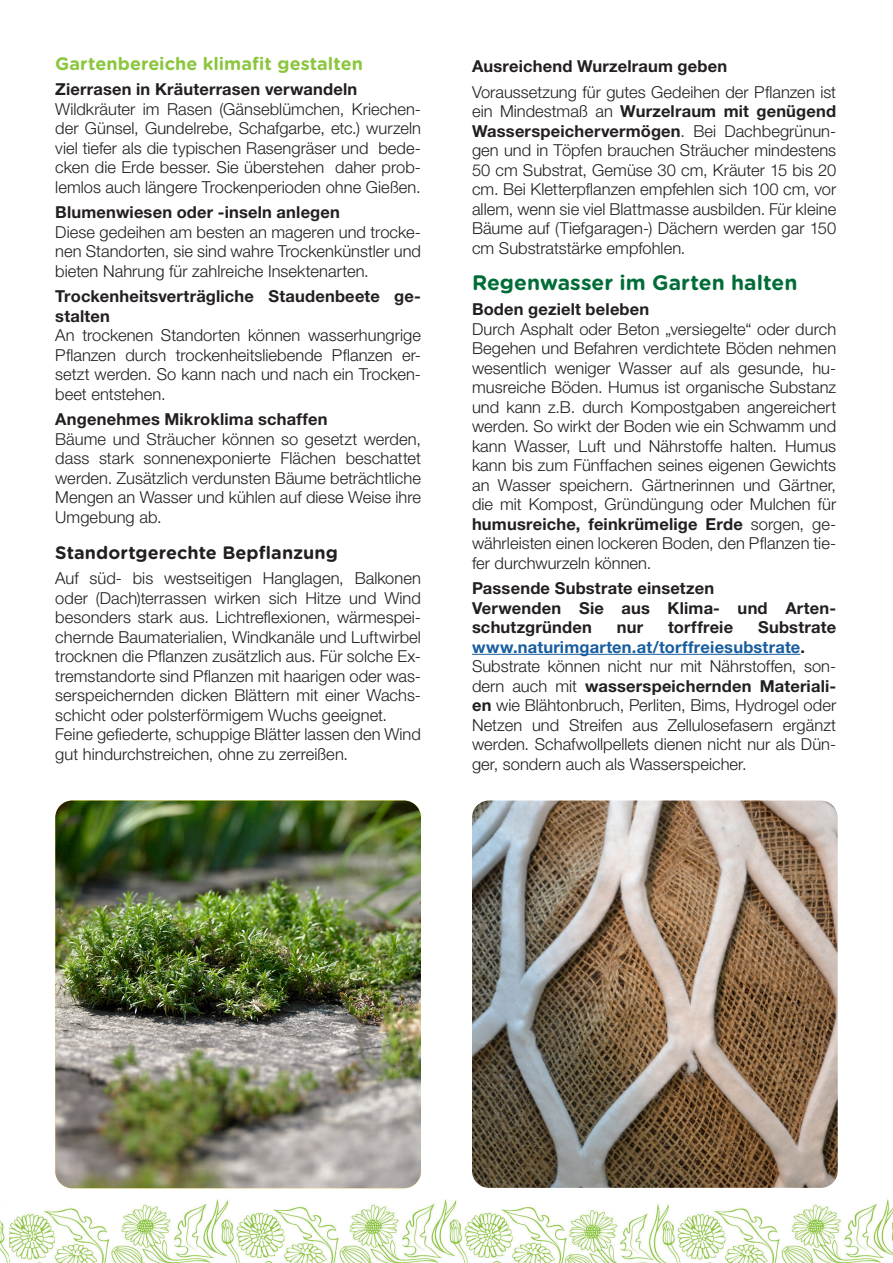
<style>
.page{position:relative;width:893px;height:1263px;background:#fff}
.page>*{position:absolute;margin:0;border:0;box-sizing:border-box;transform-origin:0 0}
._01_Fliesstext{font:700 21px "Gotham Rounded";color:#006d38}
._01_Fliesstext-2{font:700 18px "Gotham Rounded";color:#8bc63e}
._01_Fliesstext-3{font:700 18px "Gotham Rounded";color:#231f20}
._01_Fliesstext-4{font:300 16.5px/19.5px "Helvetica Neue LT Pro";letter-spacing:.005em;color:#231f20;text-align:justify}
._01_Fliesstext-5{font:700 16.5px/19.5px "Helvetica Neue LT Pro";letter-spacing:.01em;color:#231f20}
._01_Fliesstext-6{font:700 16.5px/19.5px "Helvetica Neue LT Pro";letter-spacing:.01em;color:#175d9e}
.s1{font-weight:700}
.s2{color:#231f20}
</style>
<div class="page">
<img style="left:0;top:1199px;width:893px;height:64px">
<img style="left:55px;top:800px;width:366px;height:388px">
<hr style="left:472px;top:654px;width:328px;height:1px;background:#175d9e">
<img style="left:472px;top:800px;width:366px;height:388px">
<p class="_01_Fliesstext-2" style="left:55px;top:50px;width:309px">Gartenbereiche klimafit gestalten</p>
<p class="_01_Fliesstext-5" style="left:55px;top:79px;width:304px">Zierrasen in Kräuterrasen verwandeln</p>
<p class="_01_Fliesstext-4" style="left:55px;top:99px;width:367px">Wildkräuter im Rasen (Gänseblümchen, Kriechen&shy;der Günsel, Gundelrebe, Schafgarbe, etc.) wurzeln viel tiefer als die typischen Rasengräser und bede&shy;cken die Erde besser. Sie überstehen daher prob&shy;lemlos auch längere Trockenperioden ohne Gießen.</p>
<p class="_01_Fliesstext-5" style="left:55px;top:202px;width:286px">Blumenwiesen oder -inseln anlegen</p>
<p class="_01_Fliesstext-4" style="left:55px;top:222px;width:367px">Diese gedeihen am besten an mageren und trocke&shy;nen Standorten, sie sind wahre Trockenkünstler und bieten Nahrung für zahlreiche Insektenarten.</p>
<p class="_01_Fliesstext-5" style="left:55px;top:286px;width:367px">Trockenheitsverträgliche Staudenbeete ge&shy;stalten</p>
<p class="_01_Fliesstext-4" style="left:55px;top:325px;width:367px">An trockenen Standorten können wasserhungrige Pflanzen durch trockenheitsliebende Pflanzen er&shy;setzt werden. So kann nach und nach ein Trocken&shy;beet entstehen.</p>
<p class="_01_Fliesstext-5" style="left:55px;top:409px;width:274px">Angenehmes Mikroklima schaffen</p>
<p class="_01_Fliesstext-4" style="left:55px;top:429px;width:367px">Bäume und Sträucher können so gesetzt werden, dass stark sonnenexponierte Flächen beschattet werden. Zusätzlich verdunsten Bäume beträchtliche Mengen an Wasser und kühlen auf diese Weise ihre Umgebung ab.</p>
<p class="_01_Fliesstext-3" style="left:55px;top:539px;width:284px">Standortgerechte Bepflanzung</p>
<p class="_01_Fliesstext-4" style="left:55px;top:568px;width:367px">Auf süd- bis westseitigen Hanglagen, Balkonen oder (Dach)terrassen wirken sich Hitze und Wind besonders stark aus. Lichtreflexionen, wärmespei&shy;chernde Baumaterialien, Windkanäle und Luftwirbel trocknen die Pflanzen zusätzlich aus. Für solche Ex&shy;tremstandorte sind Pflanzen mit haarigen oder was&shy;serspeichernden dicken Blättern mit einer Wachs&shy;schicht oder polsterförmigem Wuchs geeignet.</p>
<p class="_01_Fliesstext-4" style="left:55px;top:724px;width:367px">Feine gefiederte, schuppige Blätter lassen den Wind gut hindurchstreichen, ohne zu zerreißen.</p>
<p class="_01_Fliesstext-5" style="left:472px;top:56px;width:257px">Ausreichend Wurzelraum geben</p>
<p class="_01_Fliesstext-4" style="left:472px;top:82px;width:366px">Voraussetzung für gutes Gedeihen der Pflanzen ist ein Mindestmaß an <span class="s1">Wurzelraum mit genügend Wasserspeichervermögen</span>. Bei Dachbegrünun&shy;gen und in Töpfen brauchen Sträucher mindestens 50 cm Substrat, Gemüse 30 cm, Kräuter 15 bis 20 cm. Bei Kletterpflanzen empfehlen sich 100 cm, vor allem, wenn sie viel Blattmasse ausbilden. Für kleine Bäume auf (Tiefgaragen-) Dächern werden gar 150 cm Substratstärke empfohlen.</p>
<p class="_01_Fliesstext" style="left:472px;top:267px;width:327px">Regenwasser im Garten halten</p>
<p class="_01_Fliesstext-5" style="left:472px;top:299px;width:179px">Boden gezielt beleben</p>
<p class="_01_Fliesstext-4" style="left:472px;top:319px;width:366px">Durch Asphalt oder Beton „versiegelte“ oder durch Begehen und Befahren verdichtete Böden nehmen wesentlich weniger Wasser auf als gesunde, hu&shy;musreiche Böden. Humus ist organische Substanz und kann z.B. durch Kompostgaben angereichert werden. So wirkt der Boden wie ein Schwamm und kann Wasser, Luft und Nährstoffe halten. Humus kann bis zum Fünffachen seines eigenen Gewichts an Wasser speichern. Gärtnerinnen und Gärtner, die mit Kompost, Gründüngung oder Mulchen für <span class="s1">humusreiche, feinkrümelige Erde</span> sorgen, ge&shy;währleisten einen lockeren Boden, den Pflanzen tie&shy;fer durchwurzeln können.</p>
<p class="_01_Fliesstext-5" style="left:472px;top:578px;width:244px">Passende Substrate einsetzen</p>
<p class="_01_Fliesstext-5" style="left:472px;top:598px;width:366px">Verwenden Sie aus Klima- und Arten&shy;schutzgründen</p>
<p class="_01_Fliesstext-6" style="left:472px;top:617px;width:366px;text-indent:286px"><span class="s2">Substrate </span>www.naturimgarten.at/torffreiesubstrate<span class="s2">.</span></p>
<p class="_01_Fliesstext-4" style="left:472px;top:656px;width:366px">Substrate können nicht nur mit Nährstoffen, son&shy;dern auch mit <span class="s1">wasserspeichernden Materiali&shy;en</span> wie Blähtonbruch, Perliten, Bims, Hydrogel oder Netzen und Streifen aus Zellulosefasern ergänzt werden. Schafwollpellets dienen nicht nur als Dün&shy;ger, sondern auch als Wasserspeicher.</p>
<p class="_01_Fliesstext-5" style="left:617px;top:617px;width:28px">nur</p>
<p class="_01_Fliesstext-5" style="left:668px;top:617px;width:67px">torffreie</p>
</div>
